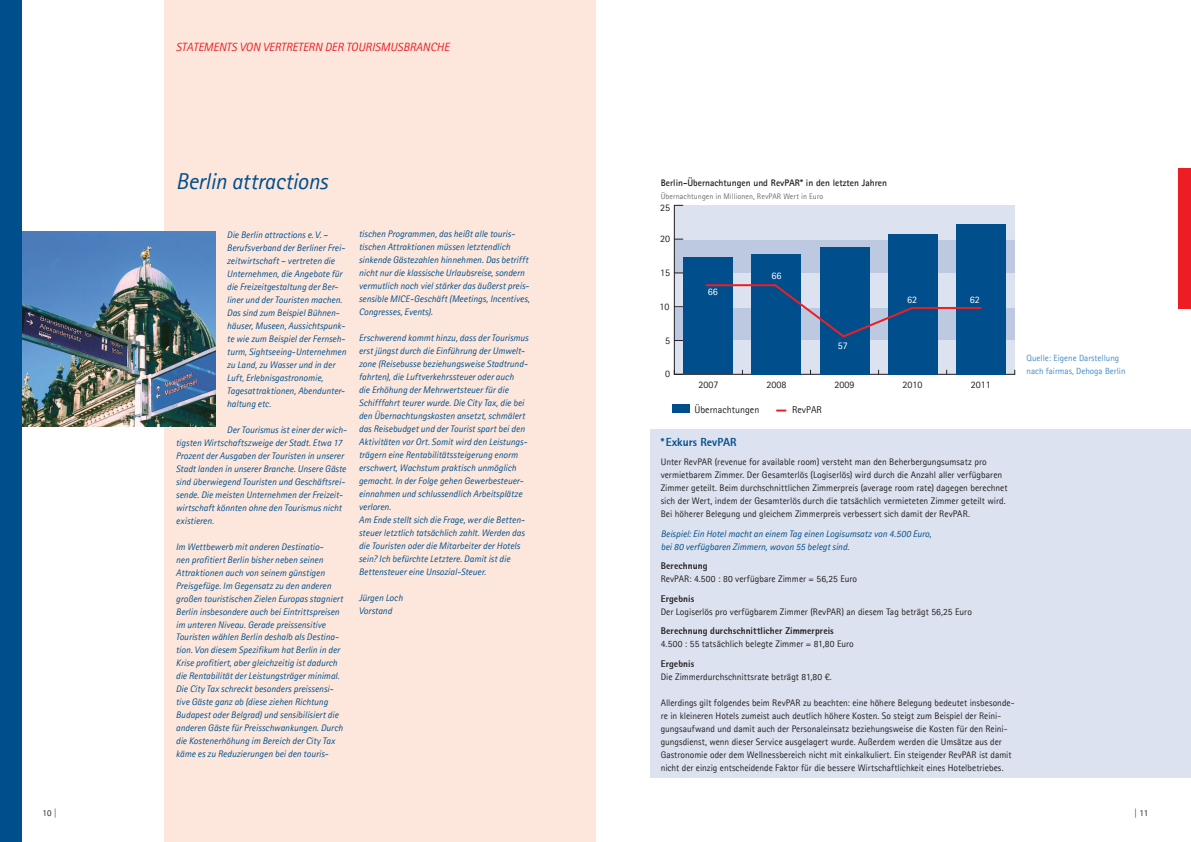
<style>
.page{position:relative;width:1191px;height:842px;background:#fff}
.page>*{position:absolute;margin:0;border:0;box-sizing:border-box;transform-origin:0 0}
.t1{font:italic 23px "Agfa Rotis Sans Serif";letter-spacing:-.015em;color:#004f8c}
.t2{font:italic 12px "Agfa Rotis Sans Serif";color:#ee1d23}
.t3{font:800 11.5px "Agfa Rotis Sans Serif";color:#004f8c}
.t4{font:10px "Agfa Rotis Sans Serif";color:#231f20}
.t5{font:10px "Agfa Rotis Sans Serif";color:#fff}
.t6{font:italic 9.5px/13px "Agfa Rotis Sans Serif";color:#004f8c}
.t7{font:9.5px/13px "Agfa Rotis Sans Serif";color:#231f20}
.t8{font:800 9.5px "Agfa Rotis Sans Serif";letter-spacing:.005em;color:#231f20}
.t9{font:700 9.5px "Agfa Rotis Sans Serif";color:#231f20}
.t10{font:9px/13px "Agfa Rotis Sans Serif";color:#448dcb}
.t11{font:9px "Agfa Rotis Sans Serif";color:#231f20}
.t12{font:8px "Agfa Rotis Sans Serif";letter-spacing:.005em;color:#6c6d70}
</style>
<div class="page">
<div style="left:164px;top:0;width:431px;height:842px;background:#fde7dc"></div>
<div style="left:651px;top:429px;width:540px;height:349px;background:#dce2ef"></div>
<div style="left:674px;top:206px;width:341px;height:168px;background:#bdc9e0"></div>
<div style="left:674px;top:206px;width:341px;height:34px;background:#dce2ef"></div>
<div style="left:674px;top:273px;width:341px;height:34px;background:#dce2ef"></div>
<div style="left:674px;top:341px;width:341px;height:34px;background:#dce2ef"></div>
<hr style="left:674px;top:374px;width:340px;height:1px;background:#231f20">
<hr style="left:674px;top:205px;width:1px;height:169px;background:#231f20">
<div style="left:684px;top:257px;width:49px;height:117px;background:#004f8c"></div>
<div style="left:752px;top:254px;width:49px;height:120px;background:#004f8c"></div>
<div style="left:820px;top:247px;width:49px;height:127px;background:#004f8c"></div>
<div style="left:888px;top:234px;width:49px;height:140px;background:#004f8c"></div>
<div style="left:956px;top:224px;width:49px;height:150px;background:#004f8c"></div>
<svg style="left:777px;top:410px;width:8px;height:2px"></svg>
<hr style="left:707px;top:284px;width:68px;height:2px;background:#ee1d23">
<svg style="left:772px;top:282px;width:140px;height:57px"></svg>
<hr style="left:912px;top:307px;width:68px;height:2px;background:#ee1d23">
<div style="left:672px;top:405px;width:17px;height:8px;background:#004f8c"></div>
<img style="left:21px;top:231px;width:194px;height:195px">
<div style="left:1178px;top:168px;width:13px;height:140px;background:#ee1d23"></div>
<div style="left:0;top:0;width:21px;height:842px;background:#004f8c"></div>
<p class="t2" style="left:176px;top:40px;width:13px">State</p>
<p class="t2" style="left:204px;top:40px;width:73px">ments von Vertreter</p>
<p class="t2" style="left:315px;top:40px;width:18px">n der</p>
<p class="t2" style="left:346px;top:40px;width:12px">Touris</p>
<p class="t2" style="left:380px;top:40px;width:17px">musbra</p>
<p class="t2" style="left:422px;top:40px;width:15px">nche</p>
<h1 class="t1" style="left:176px;top:167px;width:153px">Berlin attractions</h1>
<p class="t6" style="left:227px;top:228px;width:121px">Die Berlin attractions e.V. –<br>Berufsverband der Berliner Frei&shy;zeitwirtschaft – vertreten die<br>Unternehmen, die Angebote für die Freizeitgestaltung der Ber&shy;liner und der Touristen machen.<br>Das sind zum Beispiel Bühnen&shy;häuser, Museen, Aussichtspunk&shy;te wie zum Beispiel der Fernseh&shy;turm, Sightseeing-Unternehmen zu Land, zu Wasser und in der<br>Luft, Erlebnisgastronomie,<br>Tagesattraktionen, Abendunter&shy;haltung etc.</p>
<p class="t6" style="left:176px;top:423px;width:172px;text-indent:51px">Der Tourismus ist einer der wich&shy;tigsten Wirtschaftszweige der Stadt. Etwa 17<br>Prozent der Ausgaben der Touristen in unserer Stadt landen in unserer Branche. Unsere Gäste sind überwiegend Touristen und Geschäftsrei&shy;sende. Die meisten Unternehmen der Freizeit&shy;wirtschaft könnten ohne den Tourismus nicht existieren.</p>
<p class="t6" style="left:176px;top:540px;width:169px">Im Wettbewerb mit anderen Destinatio-<br>nen profitiert Berlin bisher neben seinen Attraktionen auch von seinem günstigen Preisgefüge. Im Gegensatz zu den anderen großen touristischen Zielen Europas stagniert Berlin insbesondere auch bei Eintrittspreisen im unteren Niveau. Gerade preissensitive Touristen wählen Berlin deshalb als Destina&shy;tion. Von diesem Spezifikum hat Berlin in der Krise profitiert, aber gleichzeitig ist dadurch die Rentabilität der Leistungsträger minimal.<br>Die City Tax schreckt besonders preissensi&shy;tive Gäste ganz ab (diese ziehen Richtung Budapest oder Belgrad) und sensibilisiert die anderen Gäste für Preisschwankungen. Durch die Kostenerhöhung im Bereich der City Tax käme es zu Reduzierungen bei den touris-</p>
<p class="t6" style="left:359px;top:228px;width:172px">tischen Programmen, das heißt alle touris&shy;tischen Attraktionen müssen letztendlich sinkende Gästezahlen hinnehmen. Das betrifft nicht nur die klassische Urlaubsreise, sondern vermutlich noch viel stärker das äußerst preis&shy;sensible MICE-Geschäft (Meetings, Incentives, Congresses, Events).</p>
<p class="t6" style="left:359px;top:332px;width:171px">Erschwerend kommt hinzu, dass der Tourismus erst jüngst durch die Einführung der Umwelt&shy;zone (Reisebusse beziehungsweise Stadtrund&shy;fahrten), die Luftverkehrssteuer oder auch<br>die Erhöhung der Mehrwertsteuer für die Schifffahrt teurer wurde. Die City Tax, die bei den Übernachtungskosten ansetzt, schmälert das Reisebudget und der Tourist spart bei den Aktivitäten vor Ort. Somit wird den Leistungs&shy;trägern eine Rentabilitätssteigerung enorm erschwert, Wachstum praktisch unmöglich gemacht. In der Folge gehen Gewerbesteuer&shy;einnahmen und schlussendlich Arbeitsplätze verloren.<br>Am Ende stellt sich die Frage, wer die Betten&shy;steuer letztlich tatsächlich zahlt. Werden das die Touristen oder die Mitarbeiter der Hotels sein? Ich befürchte Letztere. Damit ist die Bettensteuer eine Unsozial-Steuer.</p>
<p class="t6" style="left:359px;top:592px;width:46px">Jürgen Loch<br>Vorstand</p>
<p class="t9" style="left:660px;top:176px;width:228px">Berlin-Übernachtungen und RevPAR* in den letzten Jahren</p>
<p class="t12" style="left:660px;top:191px;width:164px">Übernachtungen in Millionen, RevPAR Wert in Euro</p>
<p class="t4" style="left:660px;top:202px;width:11px">25</p>
<p class="t4" style="left:660px;top:232px;width:11px">20</p>
<p class="t4" style="left:660px;top:267px;width:11px">15</p>
<p class="t4" style="left:659px;top:301px;width:11px">10</p>
<p class="t4" style="left:665px;top:334px;width:6px">5</p>
<p class="t4" style="left:665px;top:368px;width:6px">0</p>
<p class="t5" style="left:708px;top:285px;width:11px">66</p>
<p class="t5" style="left:771px;top:270px;width:11px">66</p>
<p class="t5" style="left:838px;top:339px;width:11px">57</p>
<p class="t5" style="left:907px;top:293px;width:11px">62</p>
<p class="t5" style="left:969px;top:293px;width:11px">62</p>
<p class="t4" style="left:698px;top:378px;width:21px">2007</p>
<p class="t4" style="left:766px;top:378px;width:21px">2008</p>
<p class="t4" style="left:834px;top:378px;width:21px">2009</p>
<p class="t4" style="left:902px;top:378px;width:21px">2010</p>
<p class="t4" style="left:970px;top:378px;width:21px">2011</p>
<p class="t4" style="left:694px;top:404px;width:66px">Übernachtungen</p>
<p class="t4" style="left:792px;top:404px;width:31px">RevPAR</p>
<p class="t3" style="left:660px;top:434px;width:77px">*Exkurs RevPAR</p>
<p class="t7" style="left:660px;top:455px;width:348px">Unter RevPAR (revenue for available room) versteht man den Beherbergungsumsatz pro vermietbarem Zimmer. Der Gesamterlös (Logiserlös) wird durch die Anzahl aller verfügbaren Zimmer geteilt. Beim durchschnittlichen Zimmerpreis (average room rate) dagegen berechnet sich der Wert, indem der Gesamterlös durch die tatsächlich vermieteten Zimmer geteilt wird.<br>Bei höherer Belegung und gleichem Zimmerpreis verbessert sich damit der RevPAR.</p>
<p class="t6" style="left:660px;top:527px;width:272px">Beispiel: Ein Hotel macht an einem Tag einen Logisumsatz von 4.500 Euro, bei 80 verfügbaren Zimmern, wovon 55 belegt sind.</p>
<p class="t8" style="left:660px;top:560px;width:48px">Berechnung</p>
<p class="t7" style="left:660px;top:572px;width:198px">RevPAR: 4.500 : 80 verfügbare Zimmer = 56,25 Euro</p>
<p class="t8" style="left:660px;top:592px;width:35px">Ergebnis</p>
<p class="t7" style="left:660px;top:605px;width:313px">Der Logiserlös pro verfügbarem Zimmer (RevPAR) an diesem Tag beträgt 56,25 Euro</p>
<p class="t8" style="left:660px;top:625px;width:175px">Berechnung durchschnittlicher Zimmerpreis</p>
<p class="t7" style="left:660px;top:637px;width:194px">4.500 : 55 tatsächlich belegte Zimmer = 81,80 Euro</p>
<p class="t8" style="left:660px;top:657px;width:35px">Ergebnis</p>
<p class="t7" style="left:660px;top:670px;width:173px">Die Zimmerdurchschnittsrate beträgt 81,80 €.</p>
<p class="t7" style="left:660px;top:696px;width:355px">Allerdings gilt folgendes beim RevPAR zu beachten: eine höhere Belegung bedeutet insbesonde&shy;re in kleineren Hotels zumeist auch deutlich höhere Kosten. So steigt zum Beispiel der Reini&shy;gungsaufwand und damit auch der Personaleinsatz beziehungsweise die Kosten für den Reini&shy;gungsdienst, wenn dieser Service ausgelagert wurde. Außerdem werden die Umsätze aus der Gastronomie oder dem Wellnessbereich nicht mit einkalkuliert. Ein steigender RevPAR ist damit nicht der einzig entscheidende Faktor für die bessere Wirtschaftlichkeit eines Hotelbetriebes.</p>
<p class="t10" style="left:1026px;top:351px;width:100px">Quelle: Eigene Darstellung nach fairmas, Dehoga Berlin</p>
<p class="t11" style="left:43px;top:807px;width:16px">10 |</p>
<p class="t11" style="left:1134px;top:807px;width:16px">| 11</p>
</div>
